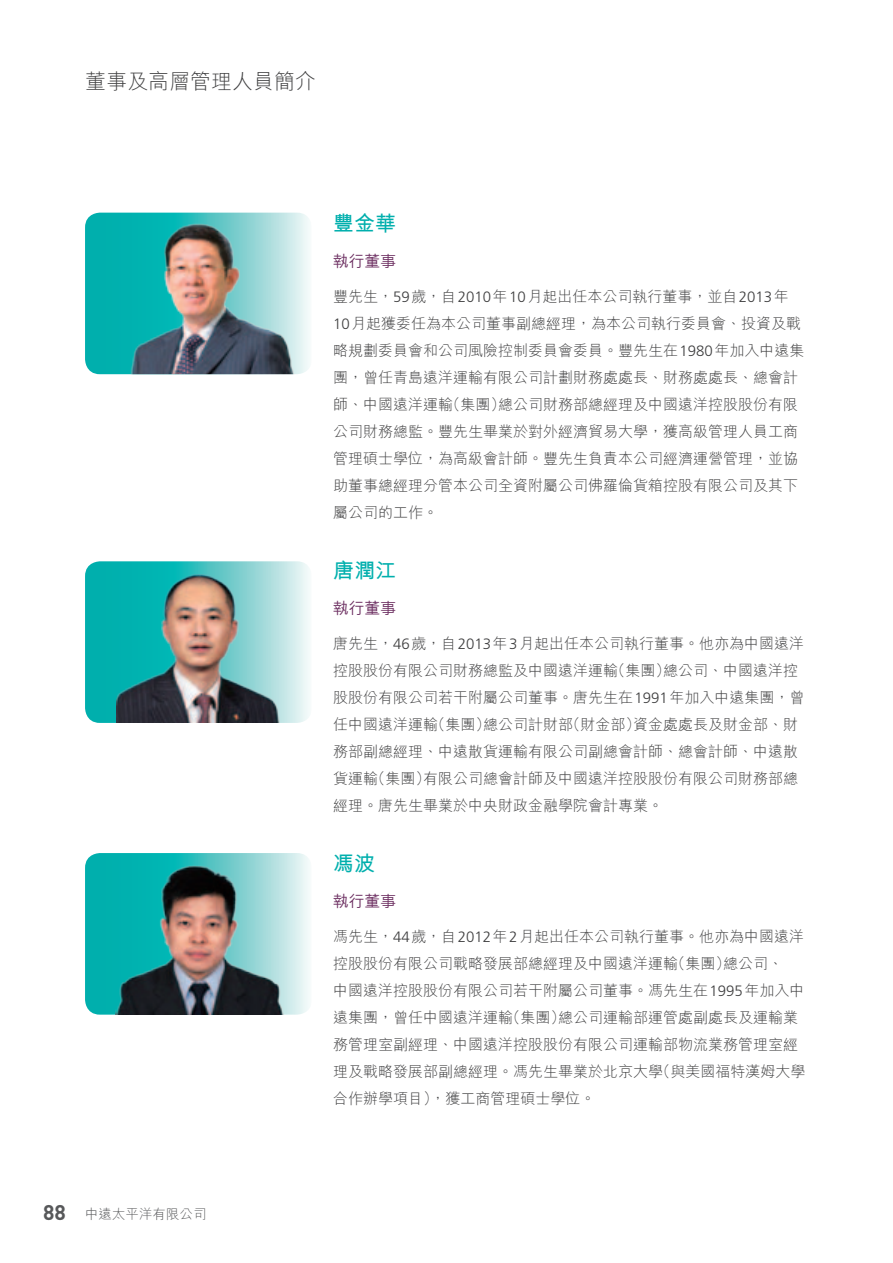
<style>
.page{position:relative;width:893px;height:1263px;background:#fff}
.page>*{position:absolute;margin:0;border:0;box-sizing:border-box;transform-origin:0 0}
.t1{font:300 21px "M Hei HK";color:#3e3e3f}
.t2{font:700 21px "M Hei HK";color:#00afad}
.t3{font:500 15.75px "M Hei HK";color:#6d3062}
.t4{font:300 15px/27px "M Hei HK";color:#3e3e3f}
.t5{font:300 13.5px "M Hei HK";color:#57585a}
.s1{font-family:"DIN";font-weight:700;font-size:21px}
.s2{font-family:"Frutiger"}
</style>
<div class="page">
<svg style="left:85px;top:561px;width:225px;height:162px;background:#62cccb"></svg>
<svg style="left:85px;top:853px;width:225px;height:162px;background:#69cecd"></svg>
<img style="left:85px;top:213px;width:225px;height:161px">
<img style="left:117px;top:561px;width:169px;height:162px">
<img style="left:115px;top:853px;width:169px;height:162px">
<h1 class="t1" style="left:85px;top:66px;width:232px">董事及高層管理人員簡介</h1>
<p class="t5" style="left:43px;top:1205px;width:165px"><span class="s1">88</span> 中遠太平洋有限公司</p>
<h1 class="t2" style="left:333px;top:208px;width:64px">豐金華</h1>
<p class="t3" style="left:333px;top:249px;width:64px">執行董事</p>
<p class="t4" style="left:333px;top:283px;width:473px">豐先生，<span class="s2">59</span>歲，自<span class="s2">2010</span>年<span class="s2">10</span>月起出任本公司執行董事，並自<span class="s2">2013</span>年<span class="s2">10</span>月起獲委任為本公司董事副總經理，為本公司執行委員會、投資及戰略規劃委員會和公司風險控制委員會委員。豐先生在<span class="s2">1980</span>年加入中遠集團，曾任青島遠洋運輸有限公司計劃財務處處長、財務處處長、總會計師、中國遠洋運輸（集團）總公司財務部總經理及中國遠洋控股股份有限公司財務總監。豐先生畢業於對外經濟貿易大學，獲高級管理人員工商管理碩士學位，為高級會計師。豐先生負責本公司經濟運營管理，並協助董事總經理分管本公司全資附屬公司佛羅倫貨箱控股有限公司及其下屬公司的工作。</p>
<h1 class="t2" style="left:333px;top:555px;width:64px">唐潤江</h1>
<p class="t3" style="left:333px;top:596px;width:64px">執行董事</p>
<p class="t4" style="left:333px;top:629px;width:473px">唐先生，<span class="s2">46</span>歲，自<span class="s2">2013</span>年<span class="s2">3</span>月起出任本公司執行董事。他亦為中國遠洋控股股份有限公司財務總監及中國遠洋運輸（集團）總公司、中國遠洋控股股份有限公司若干附屬公司董事。唐先生在<span class="s2">1991</span>年加入中遠集團，曾任中國遠洋運輸（集團）總公司計財部（財金部）資金處處長及財金部、財務部副總經理、中遠散貨運輸有限公司副總會計師、總會計師、中遠散貨運輸（集團）有限公司總會計師及中國遠洋控股股份有限公司財務部總經理。唐先生畢業於中央財政金融學院會計專業。</p>
<h1 class="t2" style="left:333px;top:848px;width:43px">馮波</h1>
<p class="t3" style="left:333px;top:889px;width:64px">執行董事</p>
<p class="t4" style="left:333px;top:922px;width:474px">馮先生，<span class="s2">44</span>歲，自<span class="s2">2012</span>年<span class="s2">2</span>月起出任本公司執行董事。他亦為中國遠洋控股股份有限公司戰略發展部總經理及中國遠洋運輸（集團）總公司、<br>中國遠洋控股股份有限公司若干附屬公司董事。馮先生在<span class="s2">1995</span>年加入中遠集團，曾任中國遠洋運輸（集團）總公司運輸部運管處副處長及運輸業務管理室副經理、中國遠洋控股股份有限公司運輸部物流業務管理室經理及戰略發展部副總經理。馮先生畢業於北京大學（與美國福特漢姆大學合作辦學項目），獲工商管理碩士學位。</p>
</div>
